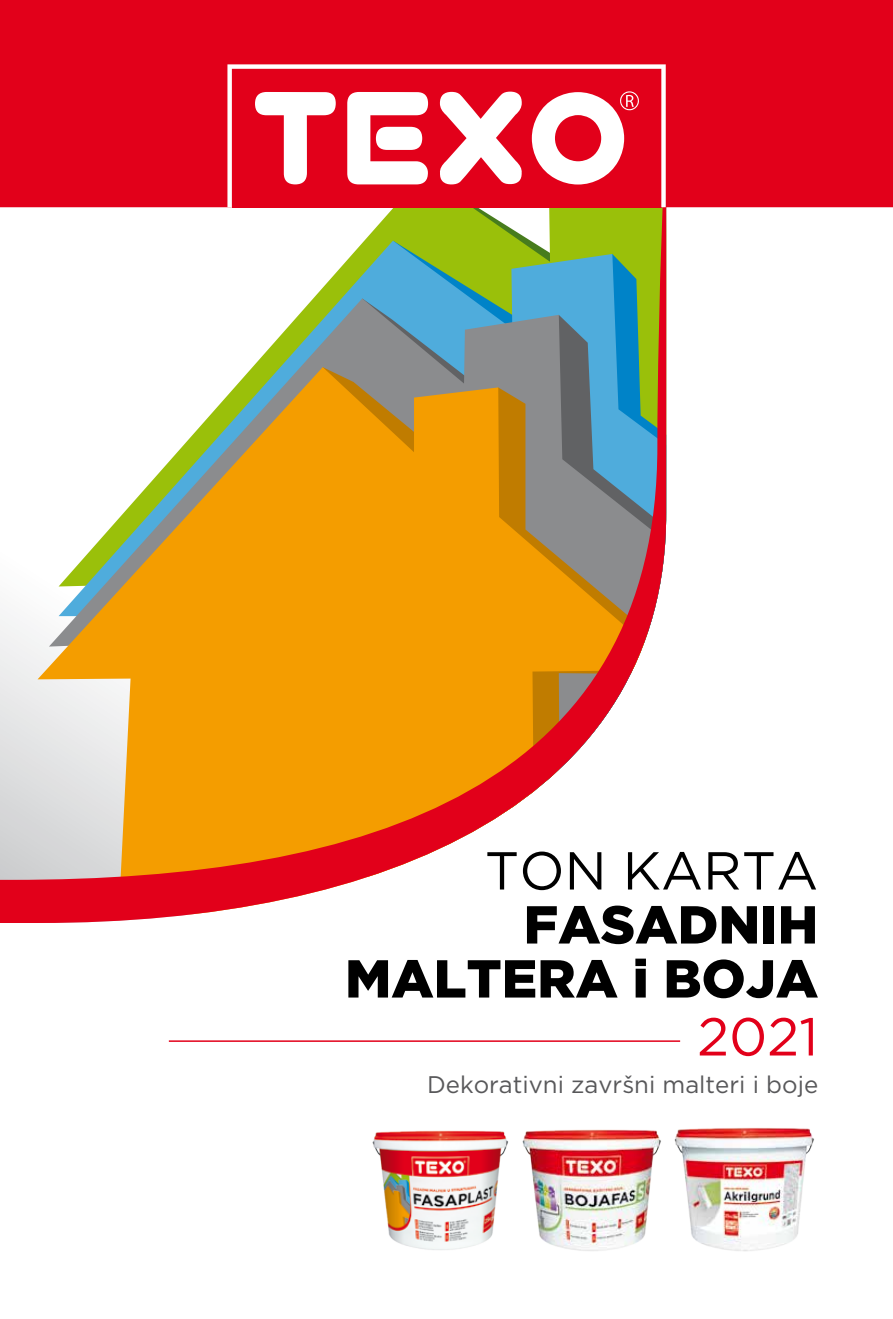
<style>
.page{position:relative;width:893px;height:1319px;background:#fff}
.page>*{position:absolute;margin:0;border:0;box-sizing:border-box;transform-origin:0 0}
.t1{font:900 53.25px/54px "Gotham";color:#000;text-align:right}
.t2{font:53.25px "Gotham";color:#000}
.t3{font:53.25px "Gotham";color:#e2001a}
.t4{font:24px "Gotham";color:#58585a}
</style>
<div class="page">
<svg style="left:0;top:207px;width:666px;height:715px"></svg>
<div style="left:0;top:0;width:893px;height:207px;background:#e2001a"></div>
<svg style="left:227px;top:64px;width:439px;height:143px;background:#e51b32"></svg>
<svg style="left:255px;top:92px;width:81px;height:92px"></svg>
<svg style="left:347px;top:92px;width:81px;height:92px"></svg>
<div style="left:376px;top:127px;width:46px;height:23px;background:#fff;border-radius:12px"></div>
<svg style="left:440px;top:92px;width:82px;height:92px"></svg>
<svg style="left:532px;top:90px;width:108px;height:94px"></svg>
<hr style="left:169px;top:1040px;width:511px;height:1px;background:#e2001a">
<img style="left:372px;top:1130px;width:136px;height:120px">
<img style="left:522px;top:1129px;width:139px;height:122px">
<img style="left:674px;top:1127px;width:140px;height:124px">
<h1 class="t2" style="left:485px;top:836px;width:335px">TON KARTA</h1>
<h1 class="t1" style="left:345px;top:896px;width:475px">FASADNIH<br>MALTERA i BOJA</h1>
<h1 class="t3" style="left:697px;top:1002px;width:123px">2021</h1>
<p class="t4" style="left:427px;top:1069px;width:393px">Dekorativni završni malteri i boje</p>
</div>
